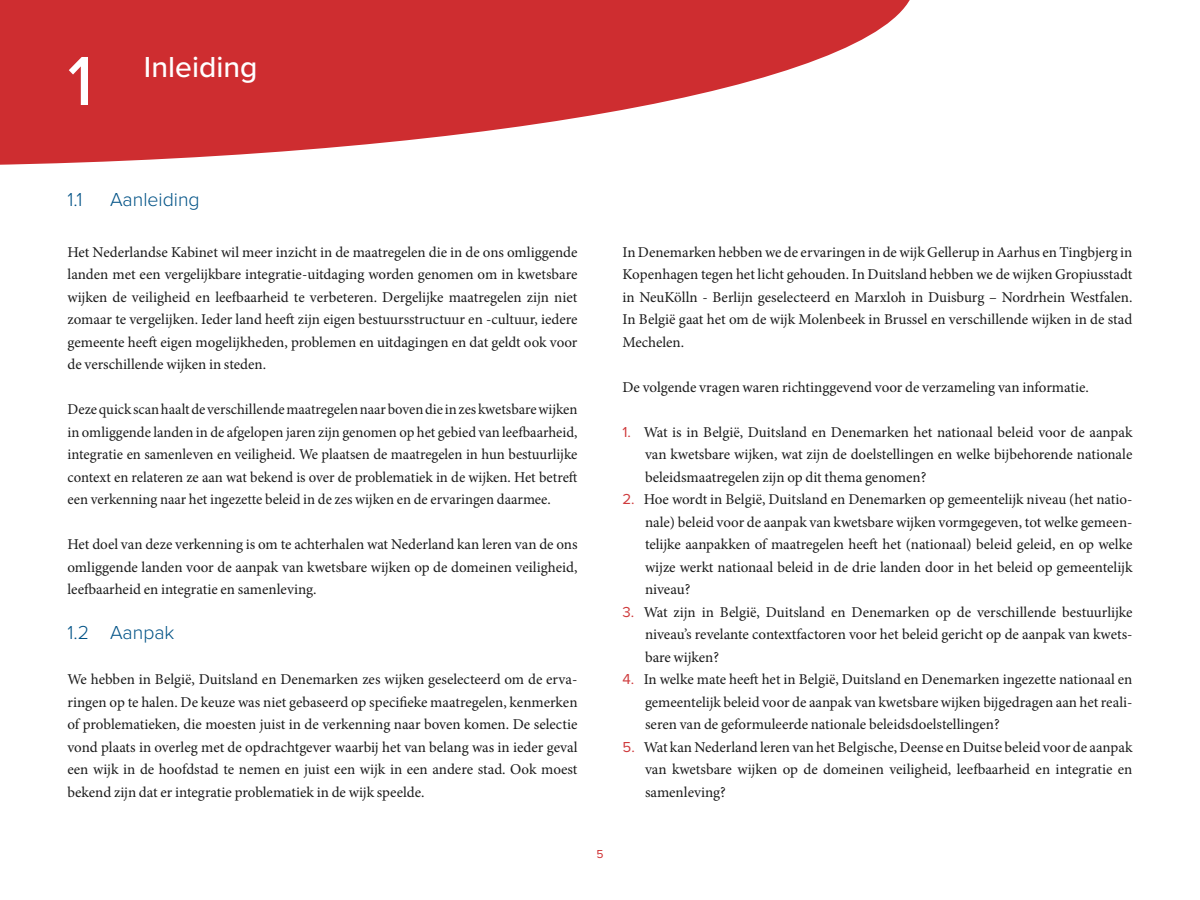
<style>
.page{position:relative;width:1200px;height:900px;background:#fff}
.page>*{position:absolute;margin:0;border:0;box-sizing:border-box;transform-origin:0 0}
.t1{font:500 72px "Proxima Nova";color:#fff}
.t2{font:500 30px "Proxima Nova";color:#fff}
.t3{font:300 19.5px "Proxima Nova";color:#005286}
.t4{font:15px/22.5px "Minion Pro";color:#1a1a1a;text-align:justify}
.t5{font:12px "Proxima Nova";color:#ce2d30}
.s1{font-family:"Proxima Nova";color:#cf3b3d}
</style>
<div class="page">
<svg style="left:0;top:0;width:910px;height:165px;fill:#ce2d30"></svg>
<h1 class="t1" style="left:68px;top:27px;width:27px">1</h1>
<h2 class="t2" style="left:144px;top:44px;width:115px">Inleiding</h2>
<h3 class="t3" style="left:68px;top:184px;width:16px">1.1</h3>
<h3 class="t3" style="left:110px;top:184px;width:91px">Aanleiding</h3>
<p class="t4" style="left:68px;top:241px;width:512px">Het Nederlandse Kabinet wil meer inzicht in de maatregelen die in de ons omliggende landen met een vergelijkbare integratie-uitdaging worden genomen om in kwetsbare wijken de veiligheid en leefbaarheid te verbeteren. Dergelijke maatregelen zijn niet zomaar te vergelijken. Ieder land heeft zijn eigen bestuursstructuur en -cultuur, iedere gemeente heeft eigen mogelijkheden, problemen en uitdagingen en dat geldt ook voor de verschillende wijken in steden.</p>
<p class="t4" style="left:68px;top:398px;width:512px">Deze quick scan haalt de verschillende maatregelen naar boven die in zes kwetsbare wijken in omliggende landen in de afgelopen jaren zijn genomen op het gebied van leefbaarheid, integratie en samenleven en veiligheid. We plaatsen de maatregelen in hun bestuurlijke context en relateren ze aan wat bekend is over de problematiek in de wijken. Het betreft een verkenning naar het ingezette beleid in de zes wijken en de ervaringen daarmee.</p>
<p class="t4" style="left:68px;top:533px;width:512px">Het doel van deze verkenning is om te achterhalen wat Nederland kan leren van de ons omliggende landen voor de aanpak van kwetsbare wijken op de domeinen veiligheid, leefbaarheid en integratie en samenleving.</p>
<h3 class="t3" style="left:68px;top:618px;width:108px">1.2 Aanpak</h3>
<p class="t4" style="left:68px;top:668px;width:512px">We hebben in België, Duitsland en Denemarken zes wijken geselecteerd om de erva&shy;ringen op te halen. De keuze was niet gebaseerd op specifieke maatregelen, kenmerken of problematieken, die moesten juist in de verkenning naar boven komen. De selectie vond plaats in overleg met de opdrachtgever waarbij het van belang was in ieder geval een wijk in de hoofdstad te nemen en juist een wijk in een andere stad. Ook moest bekend zijn dat er integratie problematiek in de wijk speelde.</p>
<p class="t4" style="left:622px;top:241px;width:512px">In Denemarken hebben we de ervaringen in de wijk Gellerup in Aarhus en Tingbjerg in Kopenhagen tegen het licht gehouden. In Duitsland hebben we de wijken Gropiusstadt in NeuKölln - Berlijn geselecteerd en Marxloh in Duisburg – Nordrhein Westfalen.<br>In België gaat het om de wijk Molenbeek in Brussel en verschillende wijken in de stad Mechelen.</p>
<p class="t4" style="left:622px;top:376px;width:468px">De volgende vragen waren richtinggevend voor de verzameling van informatie.</p>
<p class="t4" style="left:645px;top:421px;width:489px;text-indent:-22px"><span class="s1">1.</span> Wat is in België, Duitsland en Denemarken het nationaal beleid voor de aanpak van kwetsbare wijken, wat zijn de doelstellingen en welke bijbehorende nationale beleidsmaatregelen zijn op dit thema genomen?</p>
<p class="t4" style="left:645px;top:488px;width:489px;text-indent:-22px"><span class="s1">2.</span> Hoe wordt in België, Duitsland en Denemarken op gemeentelijk niveau (het natio&shy;nale) beleid voor de aanpak van kwetsbare wijken vormgegeven, tot welke gemeen&shy;telijke aanpakken of maatregelen heeft het (nationaal) beleid geleid, en op welke wijze werkt nationaal beleid in de drie landen door in het beleid op gemeentelijk niveau?</p>
<p class="t4" style="left:645px;top:601px;width:489px;text-indent:-22px"><span class="s1">3.</span> Wat zijn in België, Duitsland en Denemarken op de verschillende bestuurlijke niveau’s revelante contextfactoren voor het beleid gericht op de aanpak van kwets&shy;bare wijken?</p>
<p class="t4" style="left:645px;top:668px;width:489px;text-indent:-22px"><span class="s1">4.</span> In welke mate heeft het in België, Duitsland en Denemarken ingezette nationaal en gemeentelijk beleid voor de aanpak van kwetsbare wijken bijgedragen aan het reali&shy;seren van de geformuleerde nationale beleidsdoelstellingen?</p>
<p class="t4" style="left:645px;top:736px;width:489px;text-indent:-22px"><span class="s1">5.</span> Wat kan Nederland leren van het Belgische, Deense en Duitse beleid voor de aanpak van kwetsbare wijken op de domeinen veiligheid, leefbaarheid en integratie en samenleving?</p>
<p class="t5" style="left:596px;top:846px;width:9px">5</p>
</div>
